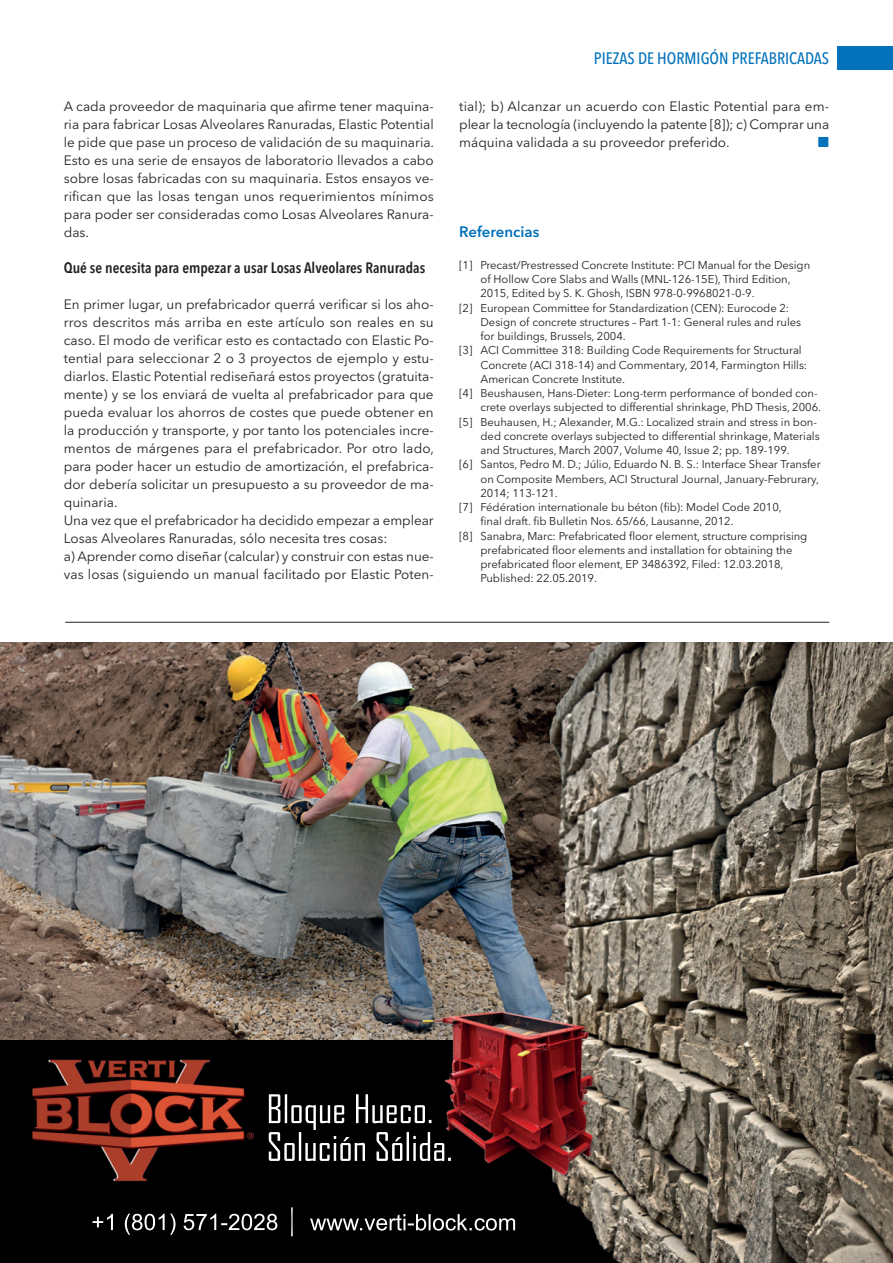
<style>
.page{position:relative;width:893px;height:1263px;background:#fff}
.page>*{position:absolute;margin:0;border:0;box-sizing:border-box;transform-origin:0 0}
.t1{font:500 16.5px "Avenir Next Condensed";color:#0372bb}
.t2{font:600 15px "Avenir Next Condensed";color:#231f20}
.t3{font:600 15px "Avenir Next";color:#0372bb}
.t4{font:13.5px/18px "Avenir Next";color:#231f20;text-align:justify}
.t5{font:13.5px "European Pi Three";color:#0372bb}
.t6{font:11.25px/14.2px "Avenir Next";letter-spacing:-.005em;color:#231f20}
</style>
<div class="page">
<img style="left:1px;top:642px;width:892px;height:399px">
<img style="left:1px;top:1041px;width:892px;height:222px">
<img style="left:291px;top:1207px;width:2px;height:29px">
<img style="left:269px;top:1094px;width:162px;height:67px">
<img style="left:93px;top:1213px;width:146px;height:22px">
<img style="left:310px;top:1214px;width:157px;height:16px">
<hr style="left:65px;top:622px;width:764px;height:1px;background:#231f20">
<div style="left:838px;top:47px;width:55px;height:23px;background:#0372bb"></div>
<p class="t4" style="left:64px;top:98px;width:372px">A cada proveedor de maquinaria que afirme tener maquina&shy;ria para fabricar Losas Alveolares Ranuradas, Elastic Potential le pide que pase un proceso de validación de su maquinaria.<br>Esto es una serie de ensayos de laboratorio llevados a cabo sobre losas fabricadas con su maquinaria. Estos ensayos ve&shy;rifican que las losas tengan unos requerimientos mínimos para poder ser consideradas como Losas Alveolares Ranura&shy;das.</p>
<p class="t2" style="left:64px;top:261px;width:363px">Qué se necesita para empezar a usar Losas Alveolares Ranuradas</p>
<p class="t4" style="left:64px;top:296px;width:372px">En primer lugar, un prefabricador querrá verificar si los aho&shy;rros descritos más arriba en este artículo son reales en su caso. El modo de verificar esto es contactado con Elastic Po&shy;tential para seleccionar 2 o 3 proyectos de ejemplo y estu&shy;diarlos. Elastic Potential rediseñará estos proyectos (gratuita&shy;mente) y se los enviará de vuelta al prefabricador para que pueda evaluar los ahorros de costes que puede obtener en la producción y transporte, y por tanto los potenciales incre&shy;mentos de márgenes para el prefabricador. Por otro lado, para poder hacer un estudio de amortización, el prefabrica&shy;dor debería solicitar un presupuesto a su proveedor de ma&shy;quinaria.</p>
<p class="t4" style="left:64px;top:512px;width:371px">Una vez que el prefabricador ha decidido empezar a emplear<br>Losas Alveolares Ranuradas, sólo necesita tres cosas:</p>
<p class="t4" style="left:64px;top:548px;width:371px">a) Aprender como diseñar (calcular) y construir con estas nue&shy;vas losas (siguiendo un manual facilitado por Elastic Poten-</p>
<p class="t1" style="left:594px;top:51px;width:237px">PIEZAS DE HORMIGÓN PREFABRICADAS</p>
<p class="t4" style="left:459px;top:98px;width:371px">tial); b) Alcanzar un acuerdo con Elastic Potential para em&shy;plear la tecnología (incluyendo la patente [8]); c) Comprar una máquina validada a su proveedor preferido.</p>
<p class="t5" style="left:818px;top:134px;width:13px">-</p>
<p class="t3" style="left:459px;top:225px;width:82px">Referencias</p>
<p class="t6" style="left:480px;top:259px;width:331px;text-indent:-21px">[1] Precast/Prestressed Concrete Institute: PCI Manual for the Design of Hollow Core Slabs and Walls (MNL-126-15E), Third Edition,<br>2015, Edited by S. K. Ghosh, ISBN 978-0-9968021-0-9.</p>
<p class="t6" style="left:480px;top:302px;width:322px;text-indent:-21px">[2] European Committee for Standardization (CEN): Eurocode 2:<br>Design of concrete structures – Part 1-1: General rules and rules for buildings, Brussels, 2004.</p>
<p class="t6" style="left:480px;top:344px;width:328px;text-indent:-21px">[3] ACI Committee 318: Building Code Requirements for Structural<br>Concrete (ACI 318-14) and Commentary, 2014, Farmington Hills:<br>American Concrete Institute.</p>
<p class="t6" style="left:459px;top:387px;width:363px;text-align:right">[4] Beushausen, Hans-Dieter: Long-term performance of bonded con&shy;crete overlays subjected to differential shrinkage, PhD Thesis, 2006.</p>
<p class="t6" style="left:480px;top:416px;width:341px;text-indent:-21px">[5] Beuhausen, H.; Alexander, M.G.: Localized strain and stress in bon&shy;ded concrete overlays subjected to differential shrinkage, Materials and Structures, March 2007, Volume 40, Issue 2; pp. 189-199.</p>
<p class="t6" style="left:480px;top:458px;width:342px;text-indent:-21px">[6] Santos, Pedro M. D.; Júlio, Eduardo N. B. S.: Interface Shear Transfer on Composite Members, ACI Structural Journal, January-Februrary,<br>2014; 113-121.</p>
<p class="t6" style="left:480px;top:501px;width:303px;text-indent:-21px">[7] Fédération internationale bu béton (fib): Model Code 2010, final draft. fib Bulletin Nos. 65/66, Lausanne, 2012.</p>
<p class="t6" style="left:480px;top:530px;width:328px;text-indent:-21px">[8] Sanabra, Marc: Prefabricated floor element, structure comprising prefabricated floor elements and installation for obtaining the prefabricated floor element, EP 3486392, Filed: 12.03.2018, Published: 22.05.2019.</p>
</div>
